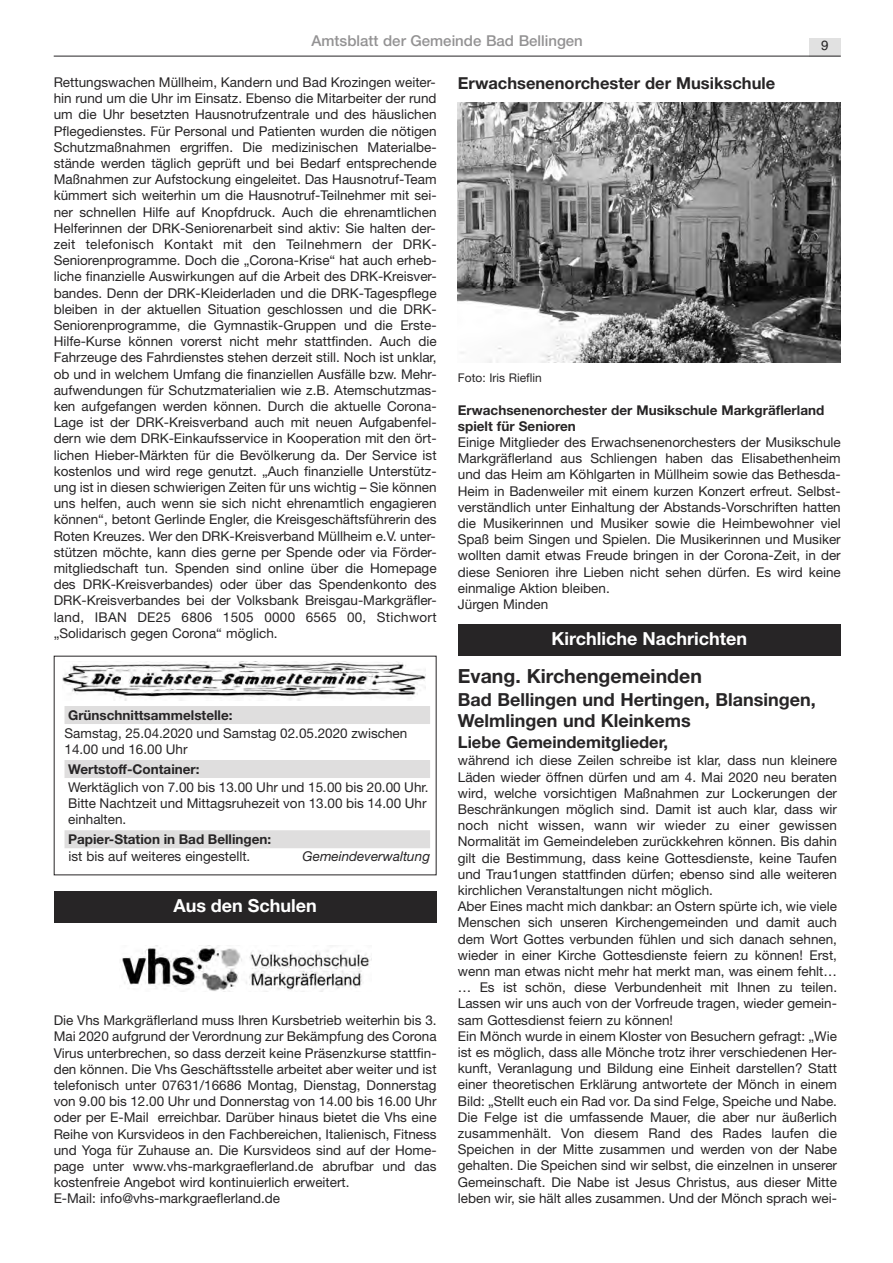
<style>
.page{position:relative;width:893px;height:1263px;background:#fff}
.page>*{position:absolute;margin:0;border:0;box-sizing:border-box;transform-origin:0 0}
.t1{font:700 19.5px "Helvetica Neue";color:#272526}
.t2{font:700 18px/21.6px "Helvetica Neue";color:#272526}
.t3{font:700 18px "Helvetica Neue";color:#fff}
.t4{font:700 16.5px "Helvetica Neue";color:#272526}
.t5{font:500 15px "Helvetica Neue";color:#939293}
.t6{font:13.5px/16.2px "Helvetica Neue";color:#272526}
.t7{font:700 13.5px/16.2px "Helvetica Neue";color:#272526}
.t8{font:italic 13.5px "Helvetica Neue";color:#272526}
.t9{font:13.5px "Helvetica";color:#272526}
.t10{font:12px "Helvetica Neue";color:#272526}
</style>
<div class="page">
<div style="left:809px;top:38px;width:31px;height:18px;background:#e1e1e1"></div>
<hr style="left:54px;top:56px;width:786px;height:1px;background:#272526">
<img style="left:63px;top:661px;width:363px;height:39px">
<div style="left:64px;top:706px;width:366px;height:18px;background:#dfdede"></div>
<div style="left:64px;top:760px;width:366px;height:18px;background:#dfdede"></div>
<div style="left:64px;top:830px;width:366px;height:18px;background:#dfdede"></div>
<div style="left:54px;top:891px;width:382px;height:32px;background:#272526"></div>
<img style="left:120px;top:946px;width:250px;height:46px">
<img style="left:458px;top:102px;width:382px;height:260px">
<div style="left:458px;top:624px;width:382px;height:32px;background:#272526"></div>
<p class="t5" style="left:311px;top:35px;width:273px">Amtsblatt der Gemeinde Bad Bellingen</p>
<p class="t9" style="left:821px;top:38px;width:9px">9</p>
<p class="t6" style="left:54px;top:75px;width:384px;text-align:justify">Rettungswachen Müllheim, Kandern und Bad Krozingen weiter&shy;hin rund um die Uhr im Einsatz. Ebenso die Mitarbeiter der rund um die Uhr besetzten Hausnotrufzentrale und des häuslichen Pflegedienstes. Für Personal und Patienten wurden die nötigen Schutzmaßnahmen ergriffen. Die medizinischen Materialbe&shy;stände werden täglich geprüft und bei Bedarf entsprechende Maßnahmen zur Aufstockung eingeleitet. Das Hausnotruf-Team kümmert sich weiterhin um die Hausnotruf-Teilnehmer mit sei&shy;ner schnellen Hilfe auf Knopfdruck. Auch die ehrenamtlichen Helferinnen der DRK-Seniorenarbeit sind aktiv: Sie halten der&shy;zeit telefonisch Kontakt mit den Teilnehmern der DRK-Seniorenprogramme. Doch die „Corona-Krise“ hat auch erheb&shy;liche finanzielle Auswirkungen auf die Arbeit des DRK-Kreisver&shy;bandes. Denn der DRK-Kleiderladen und die DRK-Tagespflege bleiben in der aktuellen Situation geschlossen und die DRK-Seniorenprogramme, die Gymnastik-Gruppen und die Erste-Hilfe-Kurse können vorerst nicht mehr stattfinden. Auch die Fahrzeuge des Fahrdienstes stehen derzeit still. Noch ist unklar, ob und in welchem Umfang die finanziellen Ausfälle bzw. Mehr&shy;aufwendungen für Schutzmaterialien wie z.B. Atemschutzmas&shy;ken aufgefangen werden können. Durch die aktuelle Corona-Lage ist der DRK-Kreisverband auch mit neuen Aufgabenfel&shy;dern wie dem DRK-Einkaufsservice in Kooperation mit den ört&shy;lichen Hieber-Märkten für die Bevölkerung da. Der Service ist kostenlos und wird rege genutzt. „Auch finanzielle Unterstütz&shy;ung ist in diesen schwierigen Zeiten für uns wichtig – Sie können uns helfen, auch wenn sie sich nicht ehrenamtlich engagieren können“, betont Gerlinde Engler, die Kreisgeschäftsführerin des Roten Kreuzes. Wer den DRK-Kreisverband Müllheim e.V. unter&shy;stützen möchte, kann dies gerne per Spende oder via Förder&shy;mitgliedschaft tun. Spenden sind online über die Homepage des DRK-Kreisverbandes) oder über das Spendenkonto des DRK-Kreisverbandes bei der Volksbank Breisgau-Markgräfler&shy;land, IBAN DE25 6806 1505 0000 6565 00, Stichwort „Solidarisch gegen Corona“ möglich.</p>
<p class="t4" style="left:458px;top:77px;width:319px">Erwachsenenorchester der Musikschule</p>
<p class="t10" style="left:458px;top:374px;width:85px">Foto: Iris Rieflin</p>
<p class="t7" style="left:458px;top:403px;width:368px">Erwachsenenorchester der Musikschule Markgräflerland spielt für Senioren</p>
<p class="t6" style="left:458px;top:435px;width:384px">Einige Mitglieder des Erwachsenenorchesters der Musikschule Markgräflerland aus Schliengen haben das Elisabethenheim und das Heim am Köhlgarten in Müllheim sowie das Bethesda-Heim in Badenweiler mit einem kurzen Konzert erfreut. Selbst&shy;verständlich unter Einhaltung der Abstands-Vorschriften hatten die Musikerinnen und Musiker sowie die Heimbewohner viel Spaß beim Singen und Spielen. Die Musikerinnen und Musiker wollten damit etwas Freude bringen in der Corona-Zeit, in der diese Senioren ihre Lieben nicht sehen dürfen. Es wird keine einmalige Aktion bleiben.<br>Jürgen Minden</p>
<h2 class="t3" style="left:551px;top:632px;width:197px">Kirchliche Nachrichten</h2>
<h1 class="t1" style="left:458px;top:669px;width:245px">Evang. Kirchengemeinden</h1>
<h2 class="t2" style="left:458px;top:690px;width:359px">Bad Bellingen und Hertingen, Blansingen,<br>Welmlingen und Kleinkems</h2>
<p class="t4" style="left:458px;top:736px;width:212px">Liebe Gemeindemitglieder,</p>
<p class="t6" style="left:458px;top:754px;width:381px">während ich diese Zeilen schreibe ist klar, dass nun kleinere Läden wieder öffnen dürfen und am 4. Mai 2020 neu beraten wird, welche vorsichtigen Maßnahmen zur Lockerungen der Beschränkungen möglich sind. Damit ist auch klar, dass wir noch nicht wissen, wann wir wieder zu einer gewissen Normalität im Gemeindeleben zurückkehren können. Bis dahin gilt die Bestimmung, dass keine Gottesdienste, keine Taufen und Trau1ungen stattfinden dürfen; ebenso sind alle weiteren kirchlichen Veranstaltungen nicht möglich.<br>Aber Eines macht mich dankbar: an Ostern spürte ich, wie viele Menschen sich unseren Kirchengemeinden und damit auch dem Wort Gottes verbunden fühlen und sich danach sehnen, wieder in einer Kirche Gottesdienste feiern zu können! Erst, wenn man etwas nicht mehr hat merkt man, was einem fehlt… … Es ist schön, diese Verbundenheit mit Ihnen zu teilen.<br>Lassen wir uns auch von der Vorfreude tragen, wieder gemein&shy;sam Gottesdienst feiern zu können!<br>Ein Mönch wurde in einem Kloster von Besuchern gefragt: „Wie ist es möglich, dass alle Mönche trotz ihrer verschiedenen Her&shy;kunft, Veranlagung und Bildung eine Einheit darstellen? Statt einer theoretischen Erklärung antwortete der Mönch in einem Bild: „Stellt euch ein Rad vor. Da sind Felge, Speiche und Nabe.<br>Die Felge ist die umfassende Mauer, die aber nur äußerlich zusammenhält. Von diesem Rand des Rades laufen die Speichen in der Mitte zusammen und werden von der Nabe gehalten. Die Speichen sind wir selbst, die einzelnen in unserer Gemeinschaft. Die Nabe ist Jesus Christus, aus dieser Mitte leben wir, sie hält alles zusammen. Und der Mönch sprach wei-</p>
<p class="t7" style="left:68px;top:708px;width:166px">Grünschnittsammelstelle:</p>
<p class="t6" style="left:64px;top:727px;width:344px">Samstag, 25.04.2020 und Samstag 02.05.2020 zwischen<br>14.00 und 16.00 Uhr</p>
<p class="t7" style="left:68px;top:762px;width:133px">Wertstoff-Container:</p>
<p class="t6" style="left:68px;top:781px;width:362px">Werktäglich von 7.00 bis 13.00 Uhr und 15.00 bis 20.00 Uhr.<br>Bitte Nachtzeit und Mittagsruhezeit von 13.00 bis 14.00 Uhr einhalten.</p>
<p class="t7" style="left:68px;top:832px;width:205px">Papier-Station in Bad Bellingen:</p>
<p class="t6" style="left:68px;top:849px;width:183px">ist bis auf weiteres eingestellt.</p>
<p class="t8" style="left:302px;top:851px;width:129px">Gemeindeverwaltung</p>
<h2 class="t3" style="left:173px;top:899px;width:145px">Aus den Schulen</h2>
<p class="t6" style="left:54px;top:1014px;width:384px">Die Vhs Markgräflerland muss Ihren Kursbetrieb weiterhin bis 3.<br>Mai 2020 aufgrund der Verordnung zur Bekämpfung des Corona Virus unterbrechen, so dass derzeit keine Präsenzkurse stattfin&shy;den können. Die Vhs Geschäftsstelle arbeitet aber weiter und ist telefonisch unter 07631/16686 Montag, Dienstag, Donnerstag von 9.00 bis 12.00 Uhr und Donnerstag von 14.00 bis 16.00 Uhr oder per E-Mail erreichbar. Darüber hinaus bietet die Vhs eine Reihe von Kursvideos in den Fachbereichen, Italienisch, Fitness und Yoga für Zuhause an. Die Kursvideos sind auf der Home&shy;page unter www.vhs-markgraeflerland.de abrufbar und das kostenfreie Angebot wird kontinuierlich erweitert.<br>E-Mail: info@vhs-markgraeflerland.de</p>
</div>
